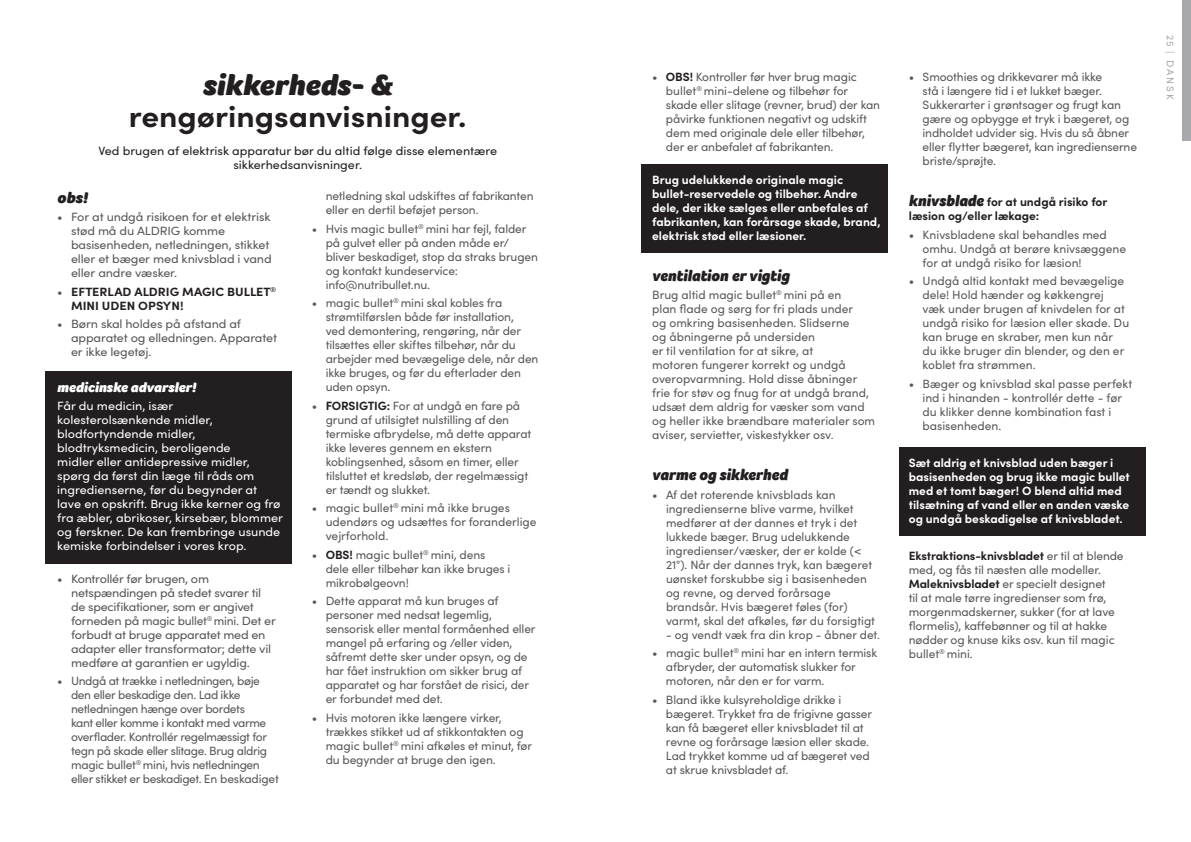
<style>
.page{position:relative;width:1191px;height:842px;background:#fff}
.page>*{position:absolute;margin:0;border:0;box-sizing:border-box;transform-origin:0 0}
.t1{font:700 30px "Sofia Pro";color:#231f20;scale:1.05 1}
.t2{font:italic 900 30px "Foco";color:#231f20;scale:1.05 1}
.t3{font:italic 900 16px "Foco";color:#231f20}
.t4{font:italic 900 16px "Foco";color:#231f20;scale:1.05 1}
.t5{font:italic 900 14px "Foco";color:#fff;scale:1.05 1}
.t6{font:12px/14px "Sofia Pro";letter-spacing:-.01em;color:#58595b}
.t7{font:700 12px/14px "Sofia Pro";color:#fff}
.t8{font:12px/14px "Sofia Pro";color:#fff;scale:1.05 1}
.t9{font:12px/14px "Sofia Pro";letter-spacing:-.03em;color:#58595b}
.t10{font:12px/14px "Sofia Pro";color:#231f20;text-align:center;scale:1.05 1}
.t11{font:700 12px/14px "Sofia Pro";color:#231f20}
.t12{font:700 12px/14px "Sofia Pro";color:#231f20;scale:1.05 1}
.t13{font:10px "Sofia Pro";letter-spacing:.21em;color:#a7a9ac}
.s1{font-weight:400;color:#58595b}
.s2{font-weight:700;color:#231f20}
.s3{font-family:"Foco";font-weight:900;font-style:italic;font-size:16px}
</style>
<div class="page">
<div style="left:1183px;top:0;width:8px;height:140px;background:#a7a9ac"></div>
<div style="left:45px;top:371px;width:247px;height:193px;background:#231f20"></div>
<div style="left:641px;top:164px;width:246px;height:88px;background:#231f20"></div>
<div style="left:899px;top:448px;width:247px;height:88px;background:#231f20"></div>
<h1 class="t2" style="left:203px;top:65px;width:182px">sikkerheds- &amp;</h1>
<h1 class="t1" style="left:129px;top:93px;width:323px">rengøringsanvisninger.</h1>
<p class="t10" style="left:98px;top:143px;width:381px">Ved brugen af elektrisk apparatur bør du altid følge disse elementære sikkerhedsanvisninger.</p>
<h2 class="t4" style="left:57px;top:187px;width:30px">obs!</h2>
<p class="t6" style="left:71px;top:209px;width:202px;text-indent:-14px">• For at undgå risikoen for et elektrisk stød må du ALDRIG komme basisenheden, netledningen, stikket eller et bæger med knivsblad i vand eller andre væsker.</p>
<p class="t12" style="left:71px;top:284px;width:197px;text-indent:-14px"><span class="s1">•</span> EFTERLAD ALDRIG MAGIC BULLET<sup>®<br></sup>MINI UDEN OPSYN!</p>
<p class="t6" style="left:71px;top:316px;width:207px;text-indent:-14px">• Børn skal holdes på afstand af apparatet og elledningen. Apparatet er ikke legetøj.</p>
<p class="t5" style="left:57px;top:378px;width:134px">medicinske advarsler!</p>
<p class="t8" style="left:57px;top:398px;width:216px">Får du medicin, især kolesterolsænkende midler, blodfortyndende midler, blodtryksmedicin, beroligende<br>midler eller antidepressive midler, spørg da først din læge til råds om ingredienserne, før du begynder at lave en opskrift. Brug ikke kerner og frø fra æbler, abrikoser, kirsebær, blommer og ferskner. De kan frembringe usunde kemiske forbindelser i vores krop.</p>
<p class="t6" style="left:71px;top:571px;width:206px;text-indent:-14px">• Kontrollér før brugen, om netspændingen på stedet svarer til de specifikationer, som er angivet forneden på magic bullet<sup>®</sup> mini. Det er forbudt at bruge apparatet med en adapter eller transformator; dette vil medføre at garantien er ugyldig.</p>
<p class="t9" style="left:71px;top:673px;width:209px;text-indent:-14px">• Undgå at trække i netledningen, bøje den eller beskadige den. Lad ikke netledningen hænge over bordets<br>kant eller komme i kontakt med varme overflader. Kontrollér regelmæssigt for tegn på skade eller slitage. Brug aldrig magic bullet<sup>®</sup> mini, hvis netledningen eller stikket er beskadiget. En beskadiget</p>
<p class="t6" style="left:326px;top:188px;width:209px">netledning skal udskiftes af fabrikanten eller en dertil beføjet person.</p>
<p class="t6" style="left:326px;top:221px;width:214px;text-indent:-14px">• Hvis magic bullet<sup>®</sup> mini har fejl, falder på gulvet eller på anden måde er/ bliver beskadiget, stop da straks brugen og kontakt kundeservice: info@nutribullet.nu.</p>
<p class="t6" style="left:326px;top:295px;width:214px;text-indent:-14px">• magic bullet<sup>®</sup> mini skal kobles fra strømtilførslen både før installation,<br>ved demontering, rengøring, når der tilsættes eller skiftes tilbehør, når du arbejder med bevægelige dele, når den ikke bruges, og før du efterlader den uden opsyn.</p>
<p class="t6" style="left:326px;top:398px;width:207px;text-indent:-14px">• <span class="s2">FORSIGTIG:</span> For at undgå en fare på grund af utilsigtet nulstilling af den termiske afbrydelse, må dette apparat ikke leveres gennem en ekstern koblingsenhed, såsom en timer, eller tilsluttet et kredsløb, der regelmæssigt er tændt og slukket.</p>
<p class="t6" style="left:326px;top:500px;width:212px;text-indent:-14px">• magic bullet<sup>®</sup> mini må ikke bruges udendørs og udsættes for foranderlige vejrforhold.</p>
<p class="t6" style="left:326px;top:547px;width:186px;text-indent:-14px">• <span class="s2">OBS!</span> magic bullet<sup>®</sup> mini, dens dele eller tilbehør kan ikke bruges i mikrobølgeovn!</p>
<p class="t6" style="left:326px;top:593px;width:211px;text-indent:-14px">• Dette apparat må kun bruges af personer med nedsat legemlig, sensorisk eller mental formåenhed eller mangel på erfaring og /eller viden, såfremt dette sker under opsyn, og de har fået instruktion om sikker brug af apparatet og har forstået de risici, der er forbundet med det.</p>
<p class="t6" style="left:326px;top:710px;width:208px;text-indent:-14px">• Hvis motoren ikke længere virker, trækkes stikket ud af stikkontakten og magic bullet<sup>®</sup> mini afkøles et minut, før du begynder at bruge den igen.</p>
<p class="t6" style="left:666px;top:69px;width:216px;text-indent:-14px">• <span class="s2">OBS!</span> Kontroller før hver brug magic bullet<sup>®</sup> mini-delene og tilbehør for skade eller slitage (revner, brud) der kan påvirke funktionen negativt og udskift dem med originale dele eller tilbehør, der er anbefalet af fabrikanten.</p>
<p class="t7" style="left:652px;top:171px;width:230px">Brug udelukkende originale magic bullet-reservedele og tilbehør. Andre dele, der ikke sælges eller anbefales af fabrikanten, kan forårsage skade, brand, elektrisk stød eller læsioner.</p>
<h2 class="t3" style="left:652px;top:265px;width:139px">ventilation er vigtig</h2>
<p class="t6" style="left:652px;top:287px;width:224px">Brug altid magic bullet<sup>®</sup> mini på en<br>plan flade og sørg for fri plads under<br>og omkring basisenheden. Slidserne<br>og åbningerne på undersiden<br>er til ventilation for at sikre, at<br>motoren fungerer korrekt og undgå overopvarmning. Hold disse åbninger frie for støv og fnug for at undgå brand, udsæt dem aldrig for væsker som vand og heller ikke brændbare materialer som aviser, servietter, viskestykker osv.</p>
<h2 class="t3" style="left:652px;top:464px;width:137px">varme og sikkerhed</h2>
<p class="t6" style="left:666px;top:487px;width:210px;text-indent:-14px">• Af det roterende knivsblads kan ingredienserne blive varme, hvilket medfører at der dannes et tryk i det lukkede bæger. Brug udelukkende ingredienser/væsker, der er kolde (&lt; 21°). Når der dannes tryk, kan bægeret uønsket forskubbe sig i basisenheden og revne, og derved forårsage brandsår. Hvis bægeret føles (for) varmt, skal det afkøles, før du forsigtigt</p>
<p class="t6" style="left:666px;top:627px;width:215px">- og vendt væk fra din krop - åbner det.</p>
<p class="t6" style="left:666px;top:646px;width:213px;text-indent:-14px">• magic bullet<sup>®</sup> mini har en intern termisk afbryder, der automatisk slukker for motoren, når den er for varm.</p>
<p class="t6" style="left:666px;top:692px;width:208px;text-indent:-14px">• Bland ikke kulsyreholdige drikke i bægeret. Trykket fra de frigivne gasser kan få bægeret eller knivsbladet til at revne og forårsage læsion eller skade.<br>Lad trykket komme ud af bægeret ved at skrue knivsbladet af.</p>
<p class="t6" style="left:922px;top:69px;width:216px;text-indent:-14px">• Smoothies og drikkevarer må ikke<br>stå i længere tid i et lukket bæger.<br>Sukkerarter i grøntsager og frugt kan gære og opbygge et tryk i bægeret, og indholdet udvider sig. Hvis du så åbner eller flytter bægeret, kan ingredienserne briste/sprøjte.</p>
<p class="t11" style="left:909px;top:194px;width:200px"><span class="s3">knivsblade</span> for at undgå risiko for læsion og/eller lækage:</p>
<p class="t6" style="left:922px;top:227px;width:205px;text-indent:-14px">• Knivsbladene skal behandles med omhu. Undgå at berøre knivsæggene for at undgå risiko for læsion!</p>
<p class="t6" style="left:922px;top:273px;width:208px;text-indent:-14px">• Undgå altid kontakt med bevægelige dele! Hold hænder og køkkengrej væk under brugen af knivdelen for at undgå risiko for læsion eller skade. Du kan bruge en skraber, men kun når du ikke bruger din blender, og den er koblet fra strømmen.</p>
<p class="t6" style="left:922px;top:376px;width:211px;text-indent:-14px">• Bæger og knivsblad skal passe perfekt ind i hinanden - kontrollér dette - før du klikker denne kombination fast i basisenheden.</p>
<p class="t7" style="left:909px;top:455px;width:223px">Sæt aldrig et knivsblad uden bæger i basisenheden og brug ikke magic bullet med et tomt bæger! O blend altid med tilsætning af vand eller en anden væske og undgå beskadigelse af knivsbladet.</p>
<p class="t6" style="left:909px;top:548px;width:216px"><span class="s2">Ekstraktions-knivsbladet</span> er til at blende med, og fås til næsten alle modeller.<br><span class="s2">Maleknivsbladet</span> er specielt designet<br>til at male tørre ingredienser som frø, morgenmadskerner, sukker (for at lave flormelis), kaffebønner og til at hakke nødder og knuse kiks osv. kun til magic bullet<sup>®</sup> mini.</p>
<p class="t13" style="left:1177px;top:35px;width:66px;rotate:90deg">25 | DANSK</p>
</div>
